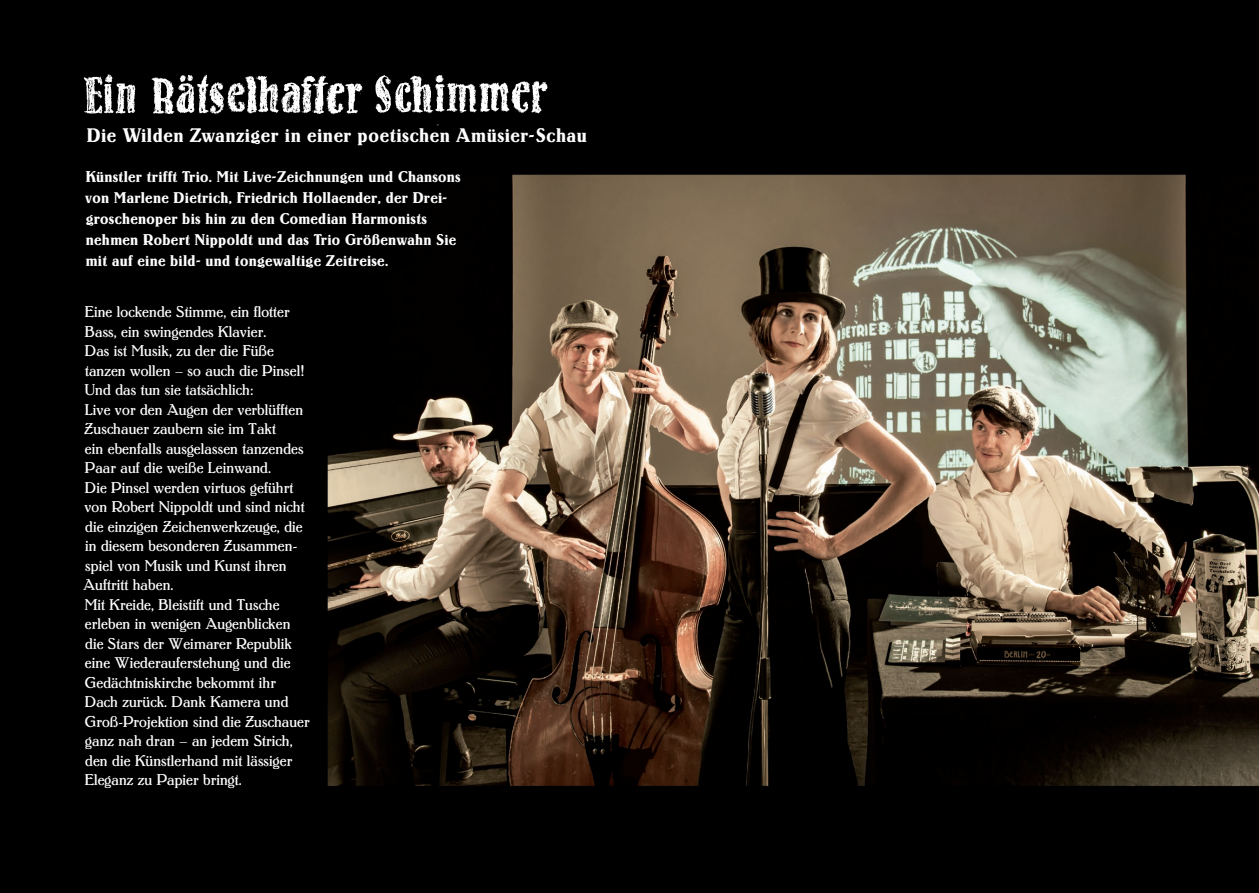
<style>
.page{position:relative;width:1259px;height:893px;background:#fff}
.page>*{position:absolute;margin:0;border:0;box-sizing:border-box;transform-origin:0 0}
.t1{font:19.5px "Lo Type";letter-spacing:.03em;color:#fff}
.t2{font:300 15.45px/19.5px "Promilo";letter-spacing:.01em;color:#fff}
.t3{font:15.45px/21px "Lo Type";letter-spacing:.02em;color:#fff}
</style>
<div class="page">
<img style="left:0;top:0;width:1259px;height:893px">
<img style="left:70px;top:52px;width:482px;height:77px">
<p class="t1" style="left:87px;top:125px;width:501px">Die Wilden Zwanziger in einer poetischen Amüsier-Schau</p>
<p class="t3" style="left:85px;top:165px;width:377px">Künstler trifft Trio. Mit Live-Zeichnungen und Chansons von Marlene Dietrich, Friedrich Hollaender, der Drei&shy;groschenoper bis hin zu den Comedian Harmonists nehmen Robert Nippoldt und das Trio Größenwahn Sie mit auf eine bild- und tongewaltige Zeitreise.</p>
<p class="t2" style="left:83px;top:302px;width:228px">Eine lockende Stimme, ein flotter<br>Bass, ein swingendes Klavier.<br>Das ist Musik, zu der die Füße tanzen wollen – so auch die Pinsel!<br>Und das tun sie tatsächlich:<br>Live vor den Augen der verblüfften<br>Zuschauer zaubern sie im Takt<br>ein ebenfalls ausgelassen tanzendes<br>Paar auf die weiße Leinwand.<br>Die Pinsel werden virtuos geführt von Robert Nippoldt und sind nicht die einzigen Zeichenwerkzeuge, die in diesem besonderen Zusammen&shy;spiel von Musik und Kunst ihren<br>Auftritt haben.<br>Mit Kreide, Bleistift und Tusche erleben in wenigen Augenblicken die Stars der Weimarer Republik eine Wiederauferstehung und die<br>Gedächtniskirche bekommt ihr<br>Dach zurück. Dank Kamera und<br>Groß-Projektion sind die Zuschauer ganz nah dran – an jedem Strich, den die Künstlerhand mit lässiger<br>Eleganz zu Papier bringt.</p>
</div>
